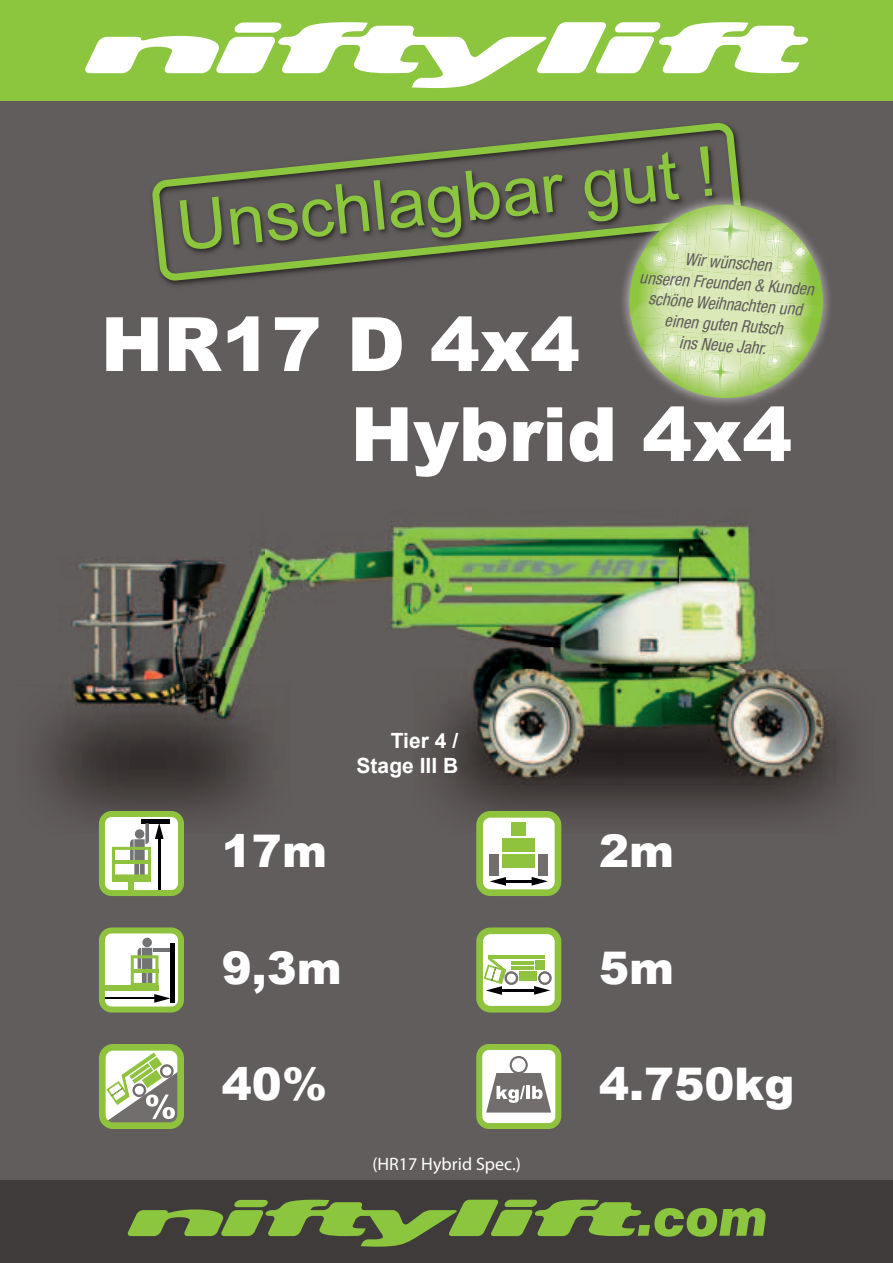
<style>
.page{position:relative;width:893px;height:1263px;background:#615d5c}
.page>*{position:absolute;margin:0;border:0;box-sizing:border-box;transform-origin:0 0}
.t1{font:900 75px/90px "Arial";color:#fff}
.t2{font:69.15px "Arial";color:#8bc63e}
.t3{font:900 45px "Arial";color:#fff}
.t4{font:700 21px/25.2px "Arial";color:#fff;text-align:right}
.t5{font:18px "Myriad Pro";color:#fff}
.t6{font:italic condensed 17.1px/20.9px "Helvetica Neue";color:#615d5c;text-align:center}
</style>
<div class="page">
<div style="left:0;top:0;width:893px;height:100px;background:#8bc63e"></div>
<div style="left:0;top:1181px;width:893px;height:82px;background:#3f3b3a"></div>
<svg style="left:152px;top:123px;width:590px;height:158px"></svg>
<img style="left:446px;top:704px;width:403px;height:129px">
<img style="left:71px;top:521px;width:609px;height:164px">
<img style="left:680px;top:523px;width:97px;height:146px">
<img style="left:413px;top:669px;width:422px;height:116px">
<img style="left:58px;top:685px;width:228px;height:100px">
<svg style="left:127px;top:1200px;width:639px;height:47px"></svg>
<svg style="left:85px;top:22px;width:723px;height:66px"></svg>
<svg style="left:476px;top:1044px;width:85px;height:85px;background:#bac6a5"></svg>
<svg style="left:476px;top:811px;width:85px;height:85px;background:#c8daac"></svg>
<div style="left:503px;top:854px;width:32px;height:14px;background:#8fc33e"></div>
<div style="left:503px;top:838px;width:32px;height:14px;background:#8fc33e"></div>
<div style="left:511px;top:823px;width:15px;height:13px;background:#8fc33e"></div>
<div style="left:538px;top:854px;width:10px;height:22px;background:#716e6d"></div>
<div style="left:490px;top:854px;width:9px;height:22px;background:#716e6d"></div>
<svg style="left:99px;top:1044px;width:85px;height:85px;background:#afc28f"></svg>
<svg style="left:476px;top:927px;width:85px;height:85px;background:#c2d6a3"></svg>
<svg style="left:99px;top:927px;width:85px;height:85px;background:#bbcc9f"></svg>
<svg style="left:99px;top:811px;width:85px;height:85px;background:#bed0a2"></svg>
<svg style="left:610px;top:185px;width:219px;height:220px"></svg>
<svg style="left:626px;top:201px;width:200px;height:200px"></svg>
<h2 class="t2" style="left:172px;top:182px;width:543px;rotate:-6deg">Unschlagbar gut !</h2>
<p class="t6" style="left:642px;top:246px;width:176px;rotate:4deg">Wir wünschen<br>unseren Freunden &amp; Kunden schöne Weihnachten und einen guten Rutsch<br>ins Neue Jahr.</p>
<h1 class="t1" style="left:350px;top:297px;width:443px;text-indent:-250px">HR17 D 4x4<br>Hybrid 4x4</h1>
<h3 class="t3" style="left:222px;top:818px;width:107px">17m</h3>
<p class="t4" style="left:357px;top:728px;width:103px">Tier 4 /<br>Stage III B</p>
<h3 class="t3" style="left:599px;top:818px;width:77px">2m</h3>
<h3 class="t3" style="left:222px;top:935px;width:122px">9,3m</h3>
<h3 class="t3" style="left:599px;top:935px;width:77px">5m</h3>
<h3 class="t3" style="left:222px;top:1051px;width:107px">40%</h3>
<p class="t5" style="left:372px;top:1153px;width:150px">(HR17 Hybrid Spec.)</p>
<h3 class="t3" style="left:599px;top:1051px;width:197px">4.750kg</h3>
</div>
